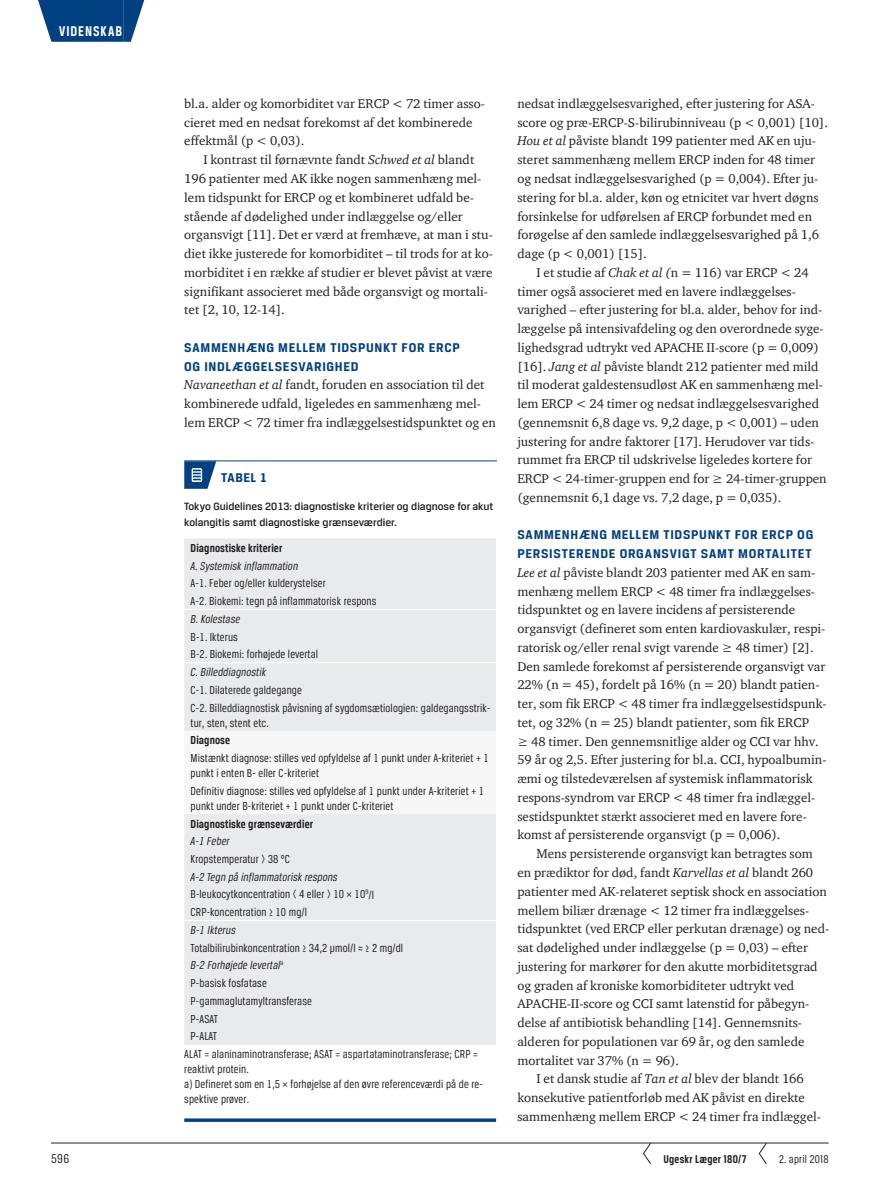
<style>
.page{position:relative;width:893px;height:1191px;background:#fff}
.page>*{position:absolute;margin:0;border:0;box-sizing:border-box;transform-origin:0 0}
.t1{font:700 15px "Breuer Condensed";letter-spacing:.065em;color:#fff}
.t2{font:700 13.5px/18.8px "Breuer Text";letter-spacing:.05em;color:#014081}
.t3{font:13.5px "Breuer Condensed";color:#231f20}
.t4{font:13.05px/18.8px "ITC Charter Com";color:#231f20}
.t5{font:12.3px/17.7px "Breuer Condensed";letter-spacing:.01em;color:#231f20}
.t6{font:italic 12.3px "Breuer Condensed";letter-spacing:.01em;color:#231f20}
.t7{font:700 12.3px "Breuer Condensed";letter-spacing:.01em;color:#231f20}
.t8{font:700 12px "Breuer Condensed";letter-spacing:.02em;color:#231f20}
.t9{font:12px "Breuer Condensed";letter-spacing:.02em;color:#231f20}
.t10{font:500 11.25px/15.8px "Breuer Text";color:#231f20}
.s1{font-style:italic}
</style>
<div class="page">
<hr style="left:51px;top:1142px;width:778px;height:1px;background:#231f20">
<div style="left:59px;top:0;width:64px;height:42px;background:#014081"></div>
<svg style="left:38px;top:0;width:21px;height:42px"></svg>
<svg style="left:123px;top:0;width:21px;height:42px"></svg>
<svg style="left:643px;top:1142px;width:8px;height:22px"></svg>
<svg style="left:758px;top:1142px;width:9px;height:22px"></svg>
<hr style="left:184px;top:460px;width:37px;height:1px;background:#014081">
<hr style="left:221px;top:460px;width:276px;height:1px;background:#014081">
<svg style="left:184px;top:461px;width:32px;height:28px"></svg>
<div style="left:184px;top:538px;width:312px;height:506px;background:#e9eaeb"></div>
<svg style="left:184px;top:731px;width:312px;height:83px"></svg>
<hr style="left:184px;top:609px;width:312px;height:1px;background:#fff">
<hr style="left:184px;top:662px;width:312px;height:1px;background:#fff">
<hr style="left:184px;top:920px;width:312px;height:1px;background:#fff">
<hr style="left:184px;top:1118px;width:312px;height:3px;background:#014081">
<p class="t1" style="left:59px;top:23px;width:65px">Videnskab</p>
<p class="t3" style="left:51px;top:1150px;width:20px">596</p>
<p class="t4" style="left:184px;top:94px;width:302px">bl.a. alder og komorbiditet var ERCP &lt; 72 timer asso&shy;cieret med en nedsat forekomst af det kombinerede effektmål (p &lt; 0,03).</p>
<p class="t4" style="left:184px;top:150px;width:310px;text-indent:19px">I kontrast til førnævnte fandt <span class="s1">Schwed et al</span> blandt 196 patienter med AK ikke nogen sammenhæng mel&shy;lem tidspunkt for ERCP og et kombineret udfald be&shy;stående af dødelighed under indlæggelse og/eller organsvigt [11]. Det er værd at fremhæve, at man i stu&shy;diet ikke justerede for komorbiditet – til trods for at ko&shy;morbiditet i en række af studier er blevet påvist at være signifikant associeret med både organsvigt og mortali&shy;tet [2, 10, 12-14].</p>
<p class="t2" style="left:184px;top:338px;width:276px">SAMMENHÆNG MELLEM TIDSPUNKT FOR ERCP<br>OG INDLÆGGELSESVARIGHED</p>
<p class="t4" style="left:184px;top:375px;width:313px"><span class="s1">Navaneethan et al</span> fandt, foruden en association til det kombinerede udfald, ligeledes en sammenhæng mel&shy;lem ERCP &lt; 72 timer fra indlæggelsestidspunktet og en</p>
<p class="t2" style="left:221px;top:467px;width:15px">TABEL</p>
<p class="t2" style="left:260px;top:467px;width:9px">1</p>
<p class="t10" style="left:184px;top:498px;width:311px">Tokyo Guidelines 2013: diagnostiske kriterier og diagnose for akut kolangitis samt diagnostiske grænseværdier.</p>
<p class="t7" style="left:191px;top:541px;width:93px">Diagnostiske kriterier</p>
<p class="t6" style="left:191px;top:559px;width:109px">A. Systemisk inflammation</p>
<p class="t5" style="left:191px;top:574px;width:187px">A-1. Feber og/eller kulderystelser<br>A-2. Biokemi: tegn på inflammatorisk respons</p>
<p class="t6" style="left:191px;top:612px;width:51px">B. Kolestase</p>
<p class="t5" style="left:191px;top:627px;width:129px">B-1. Ikterus<br>B-2. Biokemi: forhøjede levertal</p>
<p class="t6" style="left:191px;top:665px;width:77px">C. Billeddiagnostik</p>
<p class="t5" style="left:191px;top:681px;width:301px">C-1. Dilaterede galdegange<br>C-2. Billeddiagnostisk påvisning af sygdomsætiologien: galdegangsstrik-</p>
<p class="t5" style="left:191px;top:713px;width:80px">tur, sten, stent etc.</p>
<p class="t7" style="left:191px;top:733px;width:41px">Diagnose</p>
<p class="t5" style="left:191px;top:750px;width:300px;line-height:15px">Mistænkt diagnose: stilles ved opfyldelse af 1 punkt under A-kriteriet + 1 punkt i enten B- eller C-kriteriet</p>
<p class="t5" style="left:191px;top:783px;width:295px;line-height:15px">Definitiv diagnose: stilles ved opfyldelse af 1 punkt under A-kriteriet + 1 punkt under B-kriteriet + 1 punkt under C-kriteriet</p>
<p class="t7" style="left:191px;top:816px;width:124px">Diagnostiske grænseværdier</p>
<p class="t6" style="left:191px;top:834px;width:41px">A-1 Feber</p>
<p class="t5" style="left:191px;top:850px;width:101px">Kropstemperatur &gt; 38 °C</p>
<p class="t5" style="left:191px;top:867px;width:185px"><span class="s1">A-2 Tegn på inflammatorisk respons<br></span>B-leukocytkoncentration &lt; 4 eller &gt; 10 × 10<sup>9</sup>/l<br>CRP-koncentration ≥ 10 mg/l</p>
<p class="t6" style="left:191px;top:923px;width:46px">B-1 Ikterus</p>
<p class="t5" style="left:191px;top:938px;width:214px">Totalbilirubinkoncentration ≥ 34,2 µmol/l ≈ ≥ 2 mg/dl</p>
<p class="t6" style="left:191px;top:958px;width:94px">B-2 Forhøjede levertal<sup>a</sup></p>
<p class="t5" style="left:191px;top:974px;width:78px">P-basisk fosfatase</p>
<p class="t5" style="left:191px;top:992px;width:123px">P-gammaglutamyltransferase</p>
<p class="t5" style="left:191px;top:1009px;width:29px">P-ASAT</p>
<p class="t5" style="left:191px;top:1027px;width:28px">P-ALAT</p>
<p class="t5" style="left:184px;top:1045px;width:295px">ALAT = alaninaminotransferase; ASAT = aspartataminotransferase; CRP =</p>
<p class="t5" style="left:184px;top:1061px;width:300px;line-height:15px">reaktivt protein.<br>a) Defineret som en 1,5 × forhøjelse af den øvre referenceværdi på de re&shy;spektive prøver.</p>
<p class="t4" style="left:517px;top:94px;width:312px">nedsat indlæggelsesvarighed, efter justering for ASA&shy;score og præ-ERCP-S-bilirubinniveau (p &lt; 0,001) [10].<br><span class="s1">Hou et al</span> påviste blandt 199 patienter med AK en uju&shy;steret sammenhæng mellem ERCP inden for 48 timer og nedsat indlæggelsesvarighed (p = 0,004). Efter ju&shy;stering for bl.a. alder, køn og etnicitet var hvert døgns forsinkelse for udførelsen af ERCP forbundet med en forøgelse af den samlede indlæggelsesvarighed på 1,6 dage (p &lt; 0,001) [15].</p>
<p class="t4" style="left:517px;top:263px;width:311px;text-indent:19px">I et studie af <span class="s1">Chak et al (</span>n = 116) var ERCP &lt; 24 timer også associeret med en lavere indlæggelses&shy;varighed – efter justering for bl.a. alder, behov for ind&shy;læggelse på intensivafdeling og den overordnede syge&shy;lighedsgrad udtrykt ved APACHE II-score (p = 0,009) [16]. <span class="s1">Jang et al</span> påviste blandt 212 patienter med mild til moderat galdestensudløst AK en sammenhæng mel&shy;lem ERCP &lt; 24 timer og nedsat indlæggelsesvarighed (gennemsnit 6,8 dage vs. 9,2 dage, p &lt; 0,001) – uden justering for andre faktorer [17]. Herudover var tids&shy;rummet fra ERCP til udskrivelse ligeledes kortere for ERCP &lt; 24-timer-gruppen end for ≥ 24-timer-gruppen (gennemsnit 6,1 dage vs. 7,2 dage, p = 0,035).</p>
<p class="t2" style="left:517px;top:525px;width:297px">SAMMENHÆNG MELLEM TIDSPUNKT FOR ERCP OG<br>PERSISTERENDE ORGANSVIGT SAMT MORTALITET</p>
<p class="t4" style="left:517px;top:563px;width:311px"><span class="s1">Lee et al</span> påviste blandt 203 patienter med AK en sam&shy;menhæng mellem ERCP &lt; 48 timer fra indlæggelses&shy;tidspunktet og en lavere incidens af persisterende organsvigt (defineret som enten kardiovaskulær, respi&shy;ratorisk og/eller renal svigt varende ≥ 48 timer) [2].<br>Den samlede forekomst af persisterende organsvigt var 22% (n = 45), fordelt på 16% (n = 20) blandt patien&shy;ter, som fik ERCP &lt; 48 timer fra indlæggelsestidspunk&shy;tet, og 32% (n = 25) blandt patienter, som fik ERCP<br>≥ 48 timer. Den gennemsnitlige alder og CCI var hhv.<br>59 år og 2,5. Efter justering for bl.a. CCI, hypoalbumin&shy;æmi og tilstedeværelsen af systemisk inflammatorisk respons-syndrom var ERCP &lt; 48 timer fra indlæggel&shy;sestidspunktet stærkt associeret med en lavere fore&shy;komst af persisterende organsvigt (p = 0,006).</p>
<p class="t4" style="left:536px;top:844px;width:278px">Mens persisterende organsvigt kan betragtes som</p>
<p class="t4" style="left:517px;top:863px;width:297px">en prædiktor for død, fandt <span class="s1">Karvellas et al</span> blandt 260</p>
<p class="t4" style="left:517px;top:881px;width:311px">patienter med AK-relateret septisk shock en association</p>
<p class="t4" style="left:517px;top:900px;width:293px">mellem biliær drænage &lt; 12 timer fra indlæggelses-</p>
<p class="t4" style="left:517px;top:919px;width:313px">tidspunktet (ved ERCP eller perkutan drænage) og ned-</p>
<p class="t4" style="left:517px;top:938px;width:292px">sat dødelighed under indlæggelse (p = 0,03) – efter</p>
<p class="t4" style="left:517px;top:956px;width:302px">justering for markører for den akutte morbiditetsgrad</p>
<p class="t4" style="left:517px;top:975px;width:278px">og graden af kroniske komorbiditeter udtrykt ved</p>
<p class="t4" style="left:517px;top:994px;width:294px">APACHE-II-score og CCI samt latenstid for påbegyn-</p>
<p class="t4" style="left:517px;top:1013px;width:286px">delse af antibiotisk behandling [14]. Gennemsnits-</p>
<p class="t4" style="left:517px;top:1031px;width:289px">alderen for populationen var 69 år, og den samlede</p>
<p class="t4" style="left:517px;top:1050px;width:163px">mortalitet var 37% (n = 96).</p>
<p class="t4" style="left:536px;top:1069px;width:269px">I et dansk studie af <span class="s1">Tan et al</span> blev der blandt 166</p>
<p class="t4" style="left:517px;top:1088px;width:289px">konsekutive patientforløb med AK påvist en direkte</p>
<p class="t4" style="left:517px;top:1106px;width:305px">sammenhæng mellem ERCP &lt; 24 timer fra indlæggel-</p>
<p class="t8" style="left:663px;top:1152px;width:85px">Ugeskr Læger 180/7</p>
<p class="t9" style="left:779px;top:1152px;width:51px">2. april 2018</p>
</div>
